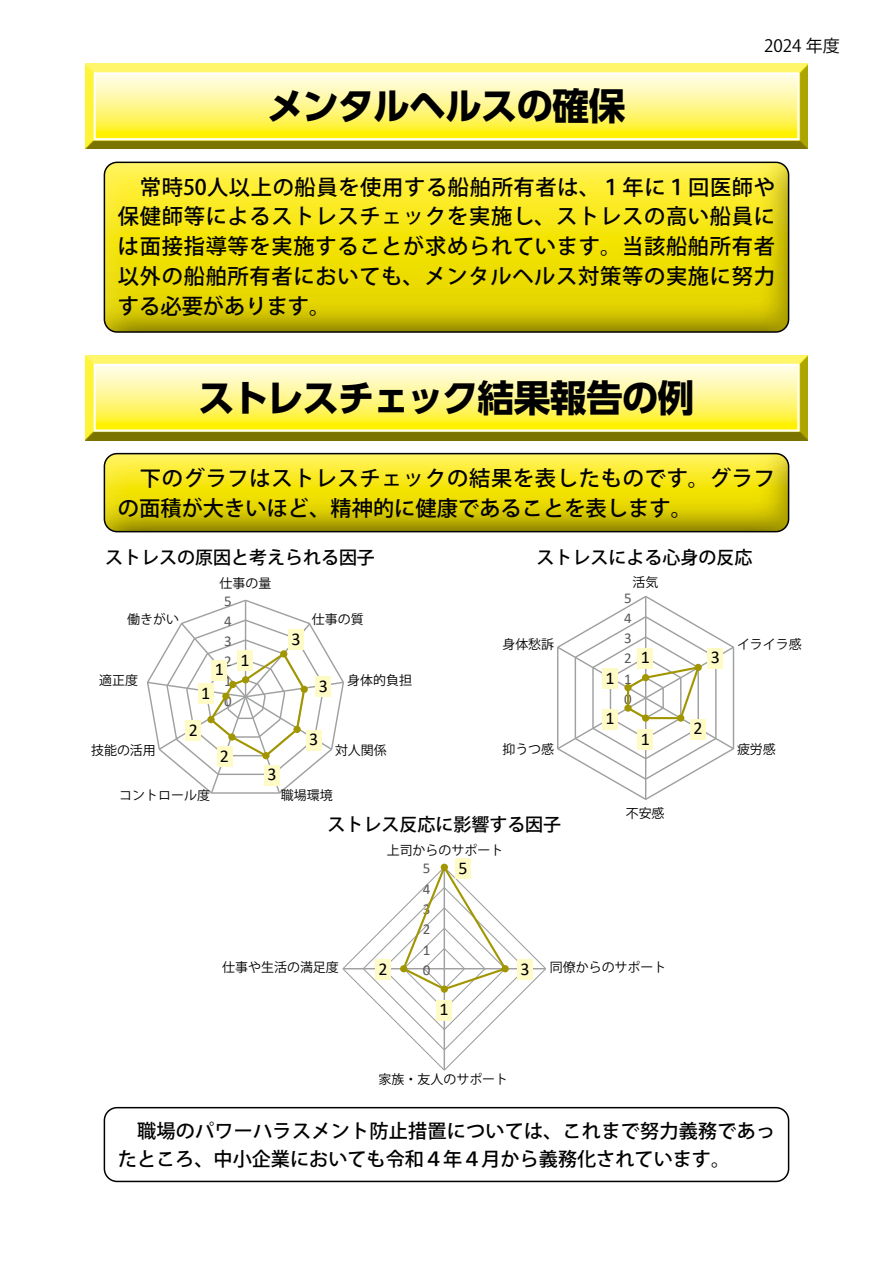
<style>
.page{position:relative;width:893px;height:1263px;background:#fff}
.page>*{position:absolute;margin:0;border:0;box-sizing:border-box;transform-origin:0 0}
.t1{font:700 37.2px "UD Shin Go Pro";letter-spacing:-.035em;color:#000}
.t2{font:500 21.3px/29.7px "Koz Go Pro";letter-spacing:.035em;color:#000;text-align:justify}
.t3{font:500 19.2px/27.6px "Koz Go Pro";letter-spacing:.01em;color:#000}
.t4{font:500 18px "Koz Go Pr 6 N";color:#000}
.t5{font:18px "Calibri";color:#000}
.t6{font:16.95px "Koz Go Pro";color:#000}
.t7{font:15px "Calibri";color:#595757}
.t8{font:12.9px "Koz Go Pr 6 N";color:#000}
</style>
<div class="page">
<svg style="left:85px;top:63px;width:723px;height:86px;background:#c5bd39"></svg>
<svg style="left:85px;top:355px;width:723px;height:86px;background:#c0b836"></svg>
<svg style="left:97px;top:75px;width:699px;height:62px;background:#fff683"></svg>
<div style="left:94px;top:72px;width:705px;height:68px;border:2px solid #fff"></div>
<svg style="left:97px;top:367px;width:699px;height:62px;background:#fff681"></svg>
<div style="left:94px;top:364px;width:705px;height:68px;border:2px solid #fff"></div>
<div style="left:102px;top:159px;width:689px;height:174px;background:#000;opacity:.75"></div>
<div style="left:104px;top:162px;width:685px;height:171px;border:1px solid #000;border-radius:13px"></div>
<div style="left:102px;top:451px;width:689px;height:82px;background:#000;opacity:.75"></div>
<div style="left:104px;top:453px;width:685px;height:79px;border:1px solid #000;border-radius:13px"></div>
<div style="left:104px;top:1107px;width:685px;height:75px;border:1px solid #000;border-radius:13px"></div>
<svg style="left:147px;top:599px;width:197px;height:195px"></svg>
<div style="left:242px;top:676px;width:7px;height:7px;background:#a19600;border-radius:50%"></div>
<div style="left:280px;top:650px;width:7px;height:7px;background:#a19600;border-radius:50%"></div>
<div style="left:301px;top:686px;width:7px;height:7px;background:#a19600;border-radius:50%"></div>
<div style="left:293px;top:726px;width:8px;height:7px;background:#a19600;border-radius:50%"></div>
<div style="left:262px;top:752px;width:8px;height:7px;background:#a19600;border-radius:50%"></div>
<div style="left:228px;top:733px;width:8px;height:8px;background:#a19600;border-radius:50%"></div>
<div style="left:207px;top:716px;width:8px;height:7px;background:#a19600;border-radius:50%"></div>
<div style="left:222px;top:693px;width:8px;height:7px;background:#a19600;border-radius:50%"></div>
<div style="left:229px;top:681px;width:7px;height:7px;background:#a19600;border-radius:50%"></div>
<div style="left:237px;top:651px;width:15px;height:20px;background:#fffbc7"></div>
<div style="left:288px;top:629px;width:15px;height:21px;background:#fffbc7"></div>
<div style="left:316px;top:677px;width:15px;height:20px;background:#fffbc7"></div>
<div style="left:306px;top:730px;width:15px;height:20px;background:#fffbc7"></div>
<div style="left:264px;top:765px;width:16px;height:20px;background:#fffbc7"></div>
<div style="left:217px;top:746px;width:15px;height:20px;background:#fffbc7"></div>
<div style="left:186px;top:720px;width:15px;height:20px;background:#fffbc7"></div>
<div style="left:198px;top:683px;width:15px;height:21px;background:#fffbc7"></div>
<div style="left:212px;top:660px;width:15px;height:20px;background:#fffbc7"></div>
<svg style="left:557px;top:596px;width:178px;height:204px"></svg>
<div style="left:642px;top:674px;width:7px;height:7px;background:#a19600;border-radius:50%"></div>
<div style="left:694px;top:664px;width:8px;height:7px;background:#a19600;border-radius:50%"></div>
<div style="left:677px;top:714px;width:7px;height:8px;background:#a19600;border-radius:50%"></div>
<div style="left:642px;top:714px;width:7px;height:8px;background:#a19600;border-radius:50%"></div>
<div style="left:624px;top:704px;width:8px;height:8px;background:#a19600;border-radius:50%"></div>
<div style="left:624px;top:684px;width:8px;height:7px;background:#a19600;border-radius:50%"></div>
<div style="left:637px;top:648px;width:16px;height:20px;background:#fffbc7"></div>
<div style="left:708px;top:648px;width:15px;height:20px;background:#fffbc7"></div>
<div style="left:690px;top:719px;width:15px;height:20px;background:#fffbc7"></div>
<div style="left:637px;top:729px;width:16px;height:20px;background:#fffbc7"></div>
<div style="left:602px;top:709px;width:15px;height:20px;background:#fffbc7"></div>
<div style="left:602px;top:668px;width:15px;height:20px;background:#fffbc7"></div>
<svg style="left:342px;top:866px;width:204px;height:205px"></svg>
<div style="left:441px;top:864px;width:7px;height:7px;background:#a19600;border-radius:50%"></div>
<div style="left:501px;top:965px;width:8px;height:7px;background:#a19600;border-radius:50%"></div>
<div style="left:441px;top:985px;width:7px;height:8px;background:#a19600;border-radius:50%"></div>
<div style="left:400px;top:965px;width:7px;height:7px;background:#a19600;border-radius:50%"></div>
<div style="left:455px;top:858px;width:15px;height:20px;background:#fffbc7"></div>
<div style="left:517px;top:959px;width:15px;height:21px;background:#fffbc7"></div>
<div style="left:436px;top:1000px;width:15px;height:20px;background:#fffbc7"></div>
<div style="left:375px;top:959px;width:15px;height:21px;background:#fffbc7"></div>
<p class="t1" style="left:267px;top:76px;width:360px">メンタルヘルスの確保</p>
<p class="t6" style="left:764px;top:35px;width:77px">2024 年度</p>
<p class="t2" style="left:118px;top:173px;width:659px">　常時50人以上の船員を使用する船舶所有者は、１年に１回医師や保健師等によるストレスチェックを実施し、ストレスの高い船員には面接指導等を実施することが求められています。当該船舶所有者以外の船舶所有者においても、メンタルヘルス対策等の実施に努力する必要があります。</p>
<p class="t1" style="left:198px;top:367px;width:498px">ストレスチェック結果報告の例</p>
<p class="t2" style="left:118px;top:464px;width:659px">　下のグラフはストレスチェックの結果を表したものです。グラフの面積が大きいほど、精神的に健康であることを表します。</p>
<p class="t4" style="left:105px;top:547px;width:271px">ストレスの原因と考えられる因子</p>
<p class="t4" style="left:536px;top:547px;width:217px">ストレスによる心身の反応</p>
<p class="t8" style="left:220px;top:576px;width:53px">仕事の量</p>
<p class="t8" style="left:632px;top:575px;width:27px">活気</p>
<p class="t7" style="left:224px;top:591px;width:9px">5</p>
<p class="t7" style="left:624px;top:587px;width:9px">5</p>
<p class="t8" style="left:127px;top:612px;width:53px">働きがい</p>
<p class="t7" style="left:224px;top:611px;width:9px">4</p>
<p class="t8" style="left:312px;top:612px;width:53px">仕事の質</p>
<p class="t7" style="left:624px;top:607px;width:9px">4</p>
<p class="t8" style="left:99px;top:673px;width:40px">適正度</p>
<p class="t7" style="left:224px;top:631px;width:9px">3</p>
<p class="t7" style="left:224px;top:650px;width:9px">2</p>
<p class="t5" style="left:215px;top:657px;width:11px">1</p>
<p class="t7" style="left:224px;top:670px;width:9px">1</p>
<p class="t5" style="left:201px;top:680px;width:11px">1</p>
<p class="t7" style="left:224px;top:690px;width:9px">0</p>
<p class="t5" style="left:240px;top:647px;width:11px">1</p>
<p class="t5" style="left:291px;top:626px;width:11px">3</p>
<p class="t5" style="left:319px;top:673px;width:11px">3</p>
<p class="t8" style="left:347px;top:673px;width:66px">身体的負担</p>
<p class="t8" style="left:502px;top:637px;width:53px">身体愁訴</p>
<p class="t5" style="left:606px;top:665px;width:11px">1</p>
<p class="t7" style="left:624px;top:628px;width:9px">3</p>
<p class="t7" style="left:624px;top:648px;width:9px">2</p>
<p class="t7" style="left:624px;top:668px;width:9px">1</p>
<p class="t7" style="left:624px;top:688px;width:9px">0</p>
<p class="t5" style="left:641px;top:645px;width:11px">1</p>
<p class="t5" style="left:711px;top:645px;width:11px">3</p>
<p class="t8" style="left:737px;top:637px;width:66px">イライラ感</p>
<p class="t8" style="left:91px;top:743px;width:66px">技能の活用</p>
<p class="t5" style="left:189px;top:717px;width:11px">2</p>
<p class="t5" style="left:220px;top:743px;width:11px">2</p>
<p class="t5" style="left:309px;top:727px;width:11px">3</p>
<p class="t8" style="left:335px;top:743px;width:53px">対人関係</p>
<p class="t8" style="left:502px;top:742px;width:53px">抑うつ感</p>
<p class="t5" style="left:606px;top:706px;width:11px">1</p>
<p class="t5" style="left:641px;top:726px;width:11px">1</p>
<p class="t5" style="left:693px;top:716px;width:11px">2</p>
<p class="t8" style="left:737px;top:742px;width:40px">疲労感</p>
<p class="t5" style="left:268px;top:762px;width:11px">3</p>
<p class="t8" style="left:119px;top:788px;width:92px">コントロール度</p>
<p class="t8" style="left:281px;top:788px;width:53px">職場環境</p>
<p class="t4" style="left:327px;top:814px;width:235px">ストレス反応に影響する因子</p>
<p class="t8" style="left:387px;top:843px;width:118px">上司からのサポート</p>
<p class="t7" style="left:423px;top:858px;width:9px">5</p>
<p class="t7" style="left:423px;top:878px;width:9px">4</p>
<p class="t7" style="left:423px;top:898px;width:9px">3</p>
<p class="t7" style="left:423px;top:919px;width:9px">2</p>
<p class="t7" style="left:423px;top:939px;width:9px">1</p>
<p class="t5" style="left:458px;top:855px;width:11px">5</p>
<p class="t8" style="left:626px;top:806px;width:40px">不安感</p>
<p class="t8" style="left:222px;top:960px;width:118px">仕事や生活の満足度</p>
<p class="t5" style="left:379px;top:956px;width:11px">2</p>
<p class="t7" style="left:423px;top:959px;width:9px">0</p>
<p class="t5" style="left:439px;top:997px;width:11px">1</p>
<p class="t5" style="left:520px;top:956px;width:11px">3</p>
<p class="t8" style="left:550px;top:960px;width:118px">同僚からのサポート</p>
<p class="t8" style="left:379px;top:1072px;width:131px">家族・友人のサポート</p>
<p class="t3" style="left:118px;top:1118px;width:659px">　職場のパワーハラスメント防止措置については、これまで努力義務であったところ、中小企業においても令和４年４月から義務化されています。</p>
</div>
